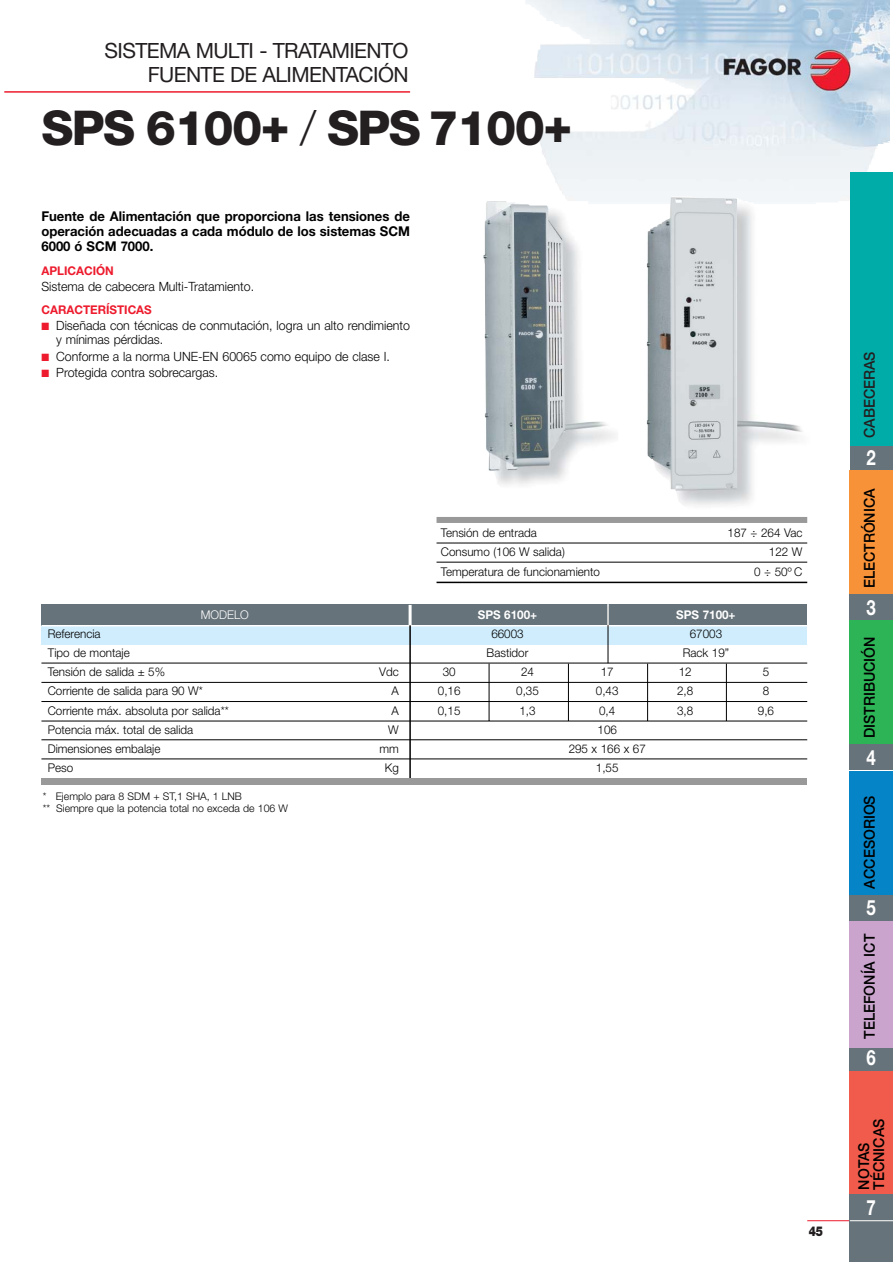
<style>
.page{position:relative;width:893px;height:1262px;background:#fff}
.page>*{position:absolute;margin:0;border:0;box-sizing:border-box;transform-origin:0 0}
.t1{font:800 48px "Helvetica Neue";letter-spacing:-.03em;color:#231f20}
.t2{font:21px/24px "Helvetica Neue";letter-spacing:-.03em;color:#231f20;text-align:right}
.t3{font:700 21px "Helvetica Neue";color:#fff;scale:.8 1}
.t4{font:500 15px/15px "Helvetica Neue";color:#000;scale:.95 1}
.t5{font:500 15px "Helvetica Neue";color:#231f20;scale:.95 1}
.t6{font:700 13.5px/15px "Helvetica Neue";color:#000;text-align:justify}
.t7{font:900 13.5px "Helvetica Neue";color:#231f20;scale:.8 1}
.t8{font:300 12.75px/14.2px "Helvetica Neue";color:#000}
.t9{font:300 12px "Helvetica Neue";color:#000}
.t10{font:700 12px "Helvetica Neue";color:#ed1b2d}
.t11{font:700 12px "Helvetica Neue";color:#fff}
.t12{font:300 12px "Helvetica Neue";color:#fff}
.t13{font:300 10.5px/12.6px "Helvetica Neue";color:#000}
.s1{font-weight:300}
.s2{color:#ed1b2d}
</style>
<div class="page">
<img style="left:526px;top:0;width:364px;height:204px">
<div style="left:849px;top:172px;width:43px;height:298px;background:#00aca8"></div>
<div style="left:849px;top:446px;width:43px;height:25px;background:#67737a"></div>
<hr style="left:807px;top:1220px;width:42px;height:1px;background:#ed1b2d">
<hr style="left:4px;top:91px;width:406px;height:2px;background:#ed1b2d">
<div style="left:849px;top:470px;width:43px;height:150px;background:#f79239"></div>
<div style="left:849px;top:594px;width:43px;height:26px;background:#67737a"></div>
<div style="left:849px;top:620px;width:43px;height:150px;background:#2cb457"></div>
<div style="left:849px;top:744px;width:43px;height:26px;background:#67737a"></div>
<div style="left:849px;top:770px;width:43px;height:150px;background:#0584c7"></div>
<div style="left:849px;top:894px;width:43px;height:26px;background:#67737a"></div>
<div style="left:849px;top:920px;width:43px;height:150px;background:#caa4cd"></div>
<div style="left:849px;top:1047px;width:43px;height:26px;background:#67737a"></div>
<div style="left:849px;top:1070px;width:43px;height:150px;background:#f15b4b"></div>
<div style="left:849px;top:1194px;width:43px;height:68px;background:#67737a"></div>
<hr style="left:849px;top:1220px;width:43px;height:1px;background:#fff">
<img style="left:483px;top:201px;width:135px;height:284px">
<img style="left:646px;top:196px;width:164px;height:309px">
<hr style="left:436px;top:543px;width:371px;height:1px;background:#000">
<hr style="left:436px;top:562px;width:371px;height:1px;background:#000">
<hr style="left:436px;top:581px;width:371px;height:2px;background:#000">
<div style="left:436px;top:517px;width:371px;height:6px;background:#999"></div>
<div style="left:41px;top:626px;width:766px;height:19px;background:#cfedfc"></div>
<div style="left:41px;top:604px;width:766px;height:22px;background:#67737a"></div>
<hr style="left:41px;top:625px;width:767px;height:1px;background:#fff">
<hr style="left:408px;top:605px;width:3px;height:21px;background:#fff">
<hr style="left:409px;top:625px;width:2px;height:157px;background:#000">
<hr style="left:41px;top:663px;width:766px;height:1px;background:#000">
<hr style="left:41px;top:682px;width:766px;height:1px;background:#000">
<hr style="left:41px;top:701px;width:766px;height:1px;background:#000">
<hr style="left:41px;top:739px;width:766px;height:1px;background:#000">
<hr style="left:41px;top:758px;width:766px;height:1px;background:#000">
<div style="left:41px;top:778px;width:766px;height:6px;background:#999"></div>
<hr style="left:41px;top:720px;width:766px;height:1px;background:#000">
<hr style="left:489px;top:663px;width:1px;height:57px;background:#000">
<hr style="left:568px;top:663px;width:1px;height:57px;background:#000">
<hr style="left:607px;top:605px;width:1px;height:58px;background:#000">
<hr style="left:647px;top:663px;width:1px;height:57px;background:#000">
<hr style="left:726px;top:663px;width:1px;height:57px;background:#000">
<svg style="left:607px;top:604px;width:1px;height:21px"></svg>
<h2 class="t2" style="left:104px;top:40px;width:305px">SISTEMA MULTI - TRATAMIENTO<br>FUENTE DE ALIMENTACIÓN</h2>
<h1 class="t1" style="left:41px;top:111px;width:532px">SPS 6100+ <span class="s1">/</span> SPS 7100+</h1>
<p class="t6" style="left:41px;top:210px;width:370px">Fuente de Alimentación que proporciona las tensiones de operación adecuadas a cada módulo de los sistemas SCM 6000 ó SCM 7000.</p>
<p class="t10" style="left:41px;top:266px;width:74px">APLICACIÓN</p>
<p class="t8" style="left:41px;top:281px;width:214px">Sistema de cabecera Multi-Tratamiento.</p>
<p class="t10" style="left:41px;top:305px;width:112px">CARACTERÍSTICAS</p>
<p class="t8" style="left:56px;top:319px;width:355px;text-indent:-15px"><span class="s2">■</span> Diseñada con técnicas de conmutación, logra un alto rendimiento y mínimas pérdidas.</p>
<p class="t8" style="left:41px;top:350px;width:350px"><span class="s2">■</span> Conforme a la norma UNE-EN 60065 como equipo de clase I.</p>
<p class="t8" style="left:41px;top:366px;width:178px"><span class="s2">■</span> Protegida contra sobrecargas.</p>
<p class="t9" style="left:441px;top:528px;width:97px">Tensión de entrada</p>
<p class="t9" style="left:727px;top:528px;width:76px">187 ÷ 264 Vac</p>
<p class="t9" style="left:441px;top:547px;width:125px">Consumo (106 W salida)</p>
<p class="t9" style="left:769px;top:547px;width:35px">122 W</p>
<p class="t9" style="left:441px;top:567px;width:161px">Temperatura de funcionamiento</p>
<p class="t9" style="left:754px;top:567px;width:50px">0 ÷ 50º C</p>
<p class="t12" style="left:201px;top:610px;width:50px">MODELO</p>
<p class="t11" style="left:478px;top:610px;width:61px">SPS 6100+</p>
<p class="t11" style="left:676px;top:610px;width:61px">SPS 7100+</p>
<p class="t9" style="left:48px;top:629px;width:54px">Referencia</p>
<p class="t9" style="left:491px;top:629px;width:34px">66003</p>
<p class="t9" style="left:689px;top:629px;width:34px">67003</p>
<p class="t9" style="left:48px;top:648px;width:83px">Tipo de montaje</p>
<p class="t9" style="left:486px;top:648px;width:43px">Bastidor</p>
<p class="t9" style="left:682px;top:648px;width:48px">Rack 19”</p>
<p class="t9" style="left:48px;top:668px;width:119px">Tensión de salida ± 5%</p>
<p class="t9" style="left:379px;top:668px;width:21px">Vdc</p>
<p class="t9" style="left:442px;top:668px;width:14px">30</p>
<p class="t9" style="left:521px;top:668px;width:14px">24</p>
<p class="t9" style="left:600px;top:668px;width:14px">17</p>
<p class="t9" style="left:678px;top:668px;width:14px">12</p>
<p class="t9" style="left:762px;top:668px;width:8px">5</p>
<p class="t9" style="left:48px;top:687px;width:157px">Corriente de salida para 90 W*</p>
<p class="t9" style="left:391px;top:687px;width:9px">A</p>
<p class="t9" style="left:438px;top:687px;width:24px">0,16</p>
<p class="t9" style="left:516px;top:687px;width:24px">0,35</p>
<p class="t9" style="left:596px;top:687px;width:24px">0,43</p>
<p class="t9" style="left:677px;top:687px;width:18px">2,8</p>
<p class="t9" style="left:762px;top:687px;width:8px">8</p>
<p class="t9" style="left:48px;top:706px;width:183px">Corriente máx. absoluta por salida**</p>
<p class="t9" style="left:391px;top:706px;width:9px">A</p>
<p class="t9" style="left:438px;top:706px;width:24px">0,15</p>
<p class="t9" style="left:519px;top:706px;width:18px">1,3</p>
<p class="t9" style="left:599px;top:706px;width:18px">0,4</p>
<p class="t9" style="left:677px;top:706px;width:18px">3,8</p>
<p class="t9" style="left:758px;top:706px;width:18px">9,6</p>
<p class="t9" style="left:48px;top:725px;width:147px">Potencia máx. total de salida</p>
<p class="t9" style="left:388px;top:725px;width:12px">W</p>
<p class="t9" style="left:597px;top:725px;width:21px">106</p>
<p class="t9" style="left:48px;top:744px;width:114px">Dimensiones embalaje</p>
<p class="t9" style="left:379px;top:744px;width:21px">mm</p>
<p class="t9" style="left:568px;top:744px;width:79px">295 x 166 x 67</p>
<p class="t9" style="left:48px;top:763px;width:27px">Peso</p>
<p class="t9" style="left:385px;top:763px;width:16px">Kg</p>
<p class="t9" style="left:596px;top:763px;width:24px">1,55</p>
<p class="t13" style="left:43px;top:790px;width:247px">* Ejemplo para 8 SDM + ST,1 SHA, 1 LNB<br>** Siempre que la potencia total no exceda de 106 W</p>
<p class="t7" style="left:808px;top:1226px;width:20px">45</p>
<p class="t5" style="left:864px;top:438px;width:93px;rotate:-90deg">CABECERAS</p>
<h2 class="t3" style="left:866px;top:450px;width:13px">2</h2>
<p class="t4" style="left:863px;top:588px;width:107px;rotate:-90deg">ELECTRÓNICA</p>
<h2 class="t3" style="left:866px;top:600px;width:13px">3</h2>
<p class="t4" style="left:863px;top:738px;width:108px;rotate:-90deg">DISTRIBUCIÓN</p>
<h2 class="t3" style="left:866px;top:750px;width:13px">4</h2>
<p class="t4" style="left:863px;top:888px;width:100px;rotate:-90deg">ACCESORIOS</p>
<h2 class="t3" style="left:866px;top:900px;width:13px">5</h2>
<p class="t4" style="left:863px;top:1038px;width:112px;rotate:-90deg">TELEFONÍA ICT</p>
<h2 class="t3" style="left:866px;top:1050px;width:13px">6</h2>
<p class="t4" style="left:857px;top:1189px;width:76px;rotate:-90deg">NOTAS<br>TÉCNICAS</p>
<h2 class="t3" style="left:866px;top:1200px;width:13px">7</h2>
</div>
